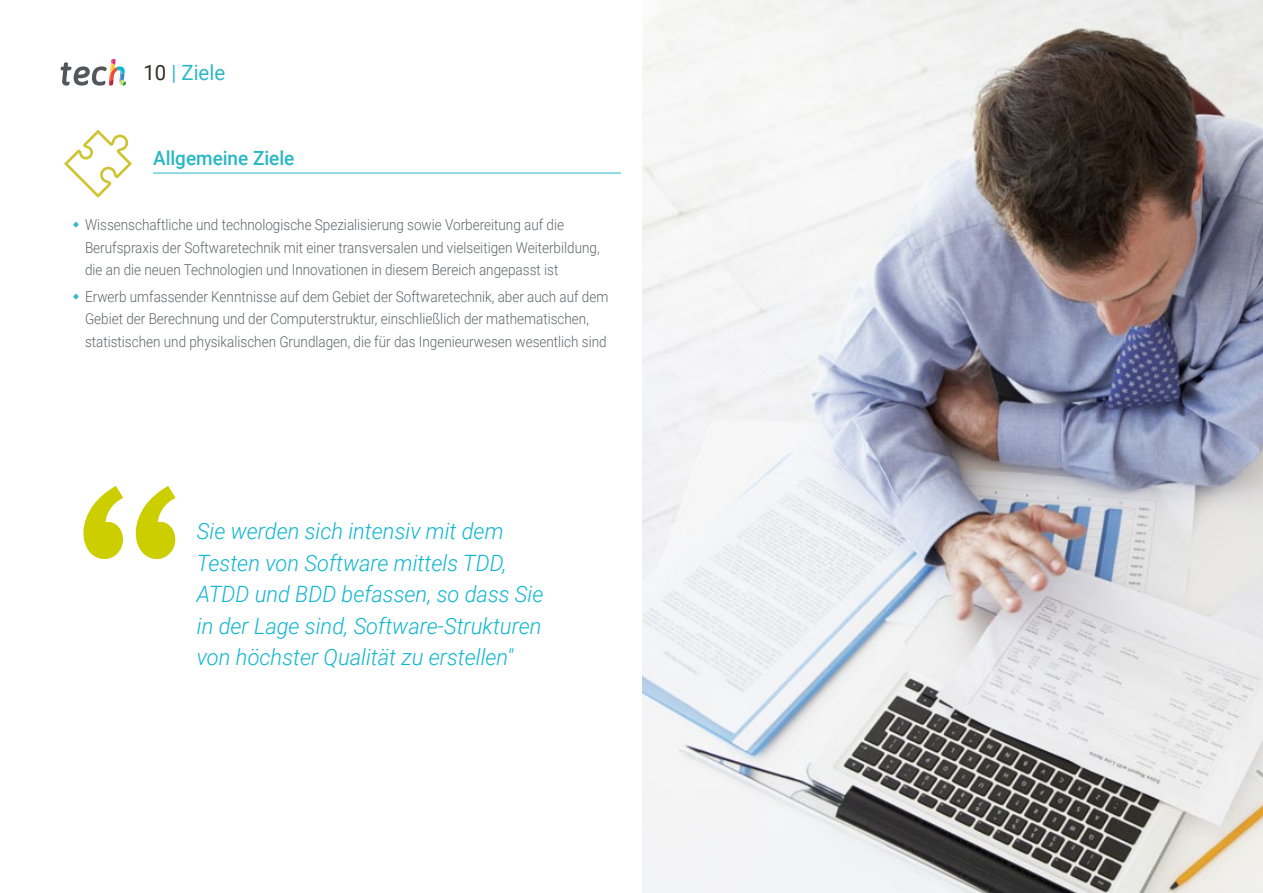
<style>
.page{position:relative;width:1263px;height:893px;background:#fff}
.page>*{position:absolute;margin:0;border:0;box-sizing:border-box;transform-origin:0 0}
.t1{font:italic 300 22.5px/31.5px "Roboto";color:#0fb6cf}
.t2{font:21px "Roboto";color:#2db8c5}
.t3{font:500 19.5px "Roboto";color:#27b7c4}
.t4{font:300 15px/22.5px "Roboto";color:#61646a;scale:.9 1}
.s1{color:#312e20}
</style>
<div class="page">
<img style="left:642px;top:0;width:621px;height:893px">
<svg style="left:61px;top:59px;width:65px;height:27px"></svg>
<hr style="left:153px;top:173px;width:468px;height:1px;background:#27b7c4">
<svg style="left:64px;top:130px;width:68px;height:68px"></svg>
<svg style="left:83px;top:486px;width:93px;height:73px"></svg>
<h2 class="t2" style="left:144px;top:57px;width:83px"><span class="s1">10</span> | Ziele</h2>
<h3 class="t3" style="left:153px;top:144px;width:143px">Allgemeine Ziele</h3>
<p class="t4" style="left:85px;top:213px;width:573px">Wissenschaftliche und technologische Spezialisierung sowie Vorbereitung auf die<br>Berufspraxis der Softwaretechnik mit einer transversalen und vielseitigen Weiterbildung, die an die neuen Technologien und Innovationen in diesem Bereich angepasst ist</p>
<p class="t4" style="left:85px;top:285px;width:583px">Erwerb umfassender Kenntnisse auf dem Gebiet der Softwaretechnik, aber auch auf dem<br>Gebiet der Berechnung und der Computerstruktur, einschließlich der mathematischen, statistischen und physikalischen Grundlagen, die für das Ingenieurwesen wesentlich sind</p>
<h1 class="t1" style="left:197px;top:515px;width:348px">Sie werden sich intensiv mit dem Testen von Software mittels TDD, ATDD und BDD befassen, so dass Sie in der Lage sind, Software-Strukturen von höchster Qualität zu erstellen"</h1>
</div>
